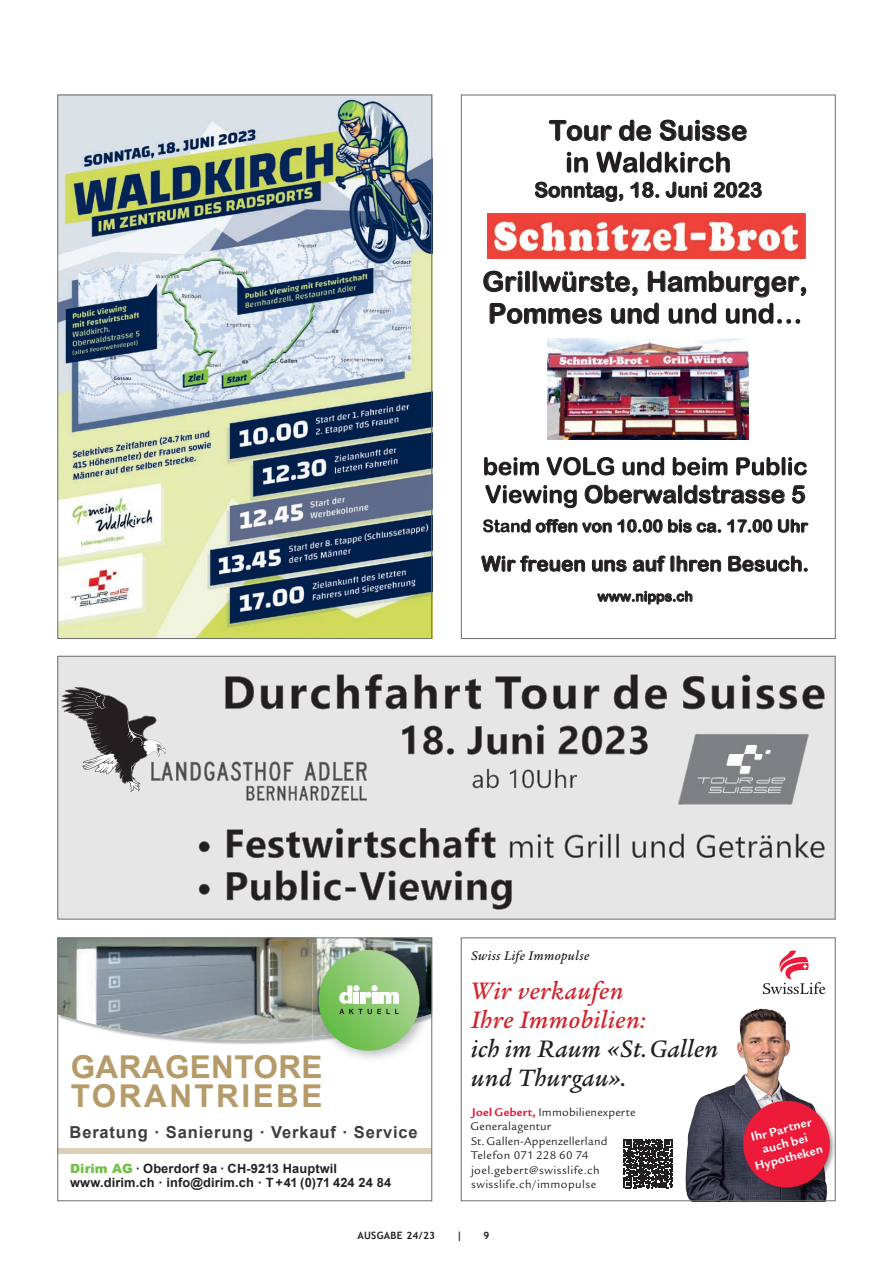
<style>
.page{position:relative;width:893px;height:1263px;background:#fff}
.page>*{position:absolute;margin:0;border:0;box-sizing:border-box;transform-origin:0 0}
.t1{font:700 31.5px/29.2px "Arial";letter-spacing:.035em;color:#b59a6a}
.t2{font:27.45px/31.8px "Arial Rounded MT Bold";color:#231f20}
.t3{font:italic 500 25.95px/29px "Legacy Serif ITC Pro";letter-spacing:.01em;color:#231f20}
.t4{font:italic 500 25.95px/29px "Legacy Serif ITC Pro";letter-spacing:.02em;color:#d1232a}
.t5{font:24.15px "Arial Rounded MT Bold";color:#231f20}
.t6{font:20.55px "Arial Rounded MT Bold";color:#231f20}
.t7{font:17.1px "Arial Rounded MT Bold";color:#231f20}
.t8{font:700 16.5px "Arial";letter-spacing:.05em;color:#3e3e3f}
.t9{font:13.8px "Arial Rounded MT Bold";color:#231f20}
.t10{font:italic 500 13.65px "Legacy Serif ITC Pro";letter-spacing:.025em;color:#231f20}
.t11{font:700 12.9px/14.5px "Legacy Sans ITC Pro";color:#fff;text-align:center}
.t12{font:700 12.75px/14.1px "Arial";letter-spacing:.01em;color:#231f20}
.t13{font:12.15px/14.5px "Legacy Sans ITC Pro";letter-spacing:.025em;color:#231f20}
.t14{font:700 10.2px "Trebuchet MS";color:#231f20}
.s1{font-weight:900;color:#71bf44}
.s2{font-weight:700;color:#ed1a3a}
</style>
<div class="page">
<img style="left:59px;top:97px;width:371px;height:540px">
<svg style="left:567px;top:152px;width:163px;height:21px"></svg>
<svg style="left:669px;top:303px;width:131px;height:21px"></svg>
<svg style="left:484px;top:457px;width:130px;height:18px"></svg>
<svg style="left:622px;top:457px;width:42px;height:18px"></svg>
<svg style="left:673px;top:457px;width:54px;height:18px"></svg>
<svg style="left:736px;top:457px;width:71px;height:18px"></svg>
<svg style="left:485px;top:485px;width:92px;height:23px"></svg>
<svg style="left:483px;top:519px;width:37px;height:13px"></svg>
<img style="left:548px;top:339px;width:200px;height:100px">
<img style="left:488px;top:213px;width:318px;height:45px">
<div style="left:58px;top:656px;width:777px;height:263px;background:#e6e6e6"></div>
<svg style="left:199px;top:827px;width:625px;height:82px"></svg>
<svg style="left:61px;top:674px;width:763px;height:126px"></svg>
<div style="left:57px;top:656px;width:779px;height:263px;border:1px solid #6c6d70"></div>
<img style="left:676px;top:731px;width:138px;height:74px">
<img style="left:59px;top:939px;width:371px;height:100px">
<img style="left:420px;top:1032px;width:10px;height:7px">
<img style="left:353px;top:944px;width:77px;height:88px">
<img style="left:312px;top:944px;width:41px;height:6px">
<svg style="left:312px;top:950px;width:108px;height:110px"></svg>
<div style="left:57px;top:1148px;width:375px;height:6px;background:#dccfb7"></div>
<div style="left:57px;top:937px;width:375px;height:264px;border:1px solid #6c6d70"></div>
<img style="left:685px;top:1011px;width:142px;height:188px">
<div style="left:741px;top:1098px;width:95px;height:96px;background:#231f20;opacity:.5"></div>
<svg style="left:738px;top:1096px;width:96px;height:96px"></svg>
<svg style="left:624px;top:1139px;width:48px;height:49px"></svg>
<svg style="left:752px;top:950px;width:75px;height:64px"></svg>
<div style="left:461px;top:937px;width:375px;height:264px;border:1px solid #6c6d70"></div>
<h2 class="t2" style="left:549px;top:114px;width:200px">Tour de Suisse</h2>
<h3 class="t6" style="left:534px;top:178px;width:229px">Sonntag, 18. Juni 2023</h3>
<h2 class="t2" style="left:482px;top:265px;width:327px">Grillwürste, Hamburger,<br>Pommes und</h2>
<h3 class="t5" style="left:584px;top:480px;width:223px">Oberwaldstrasse 5</h3>
<h3 class="t7" style="left:521px;top:516px;width:289px">d offen von 10.00 bis ca. 17.00 Uhr</h3>
<h3 class="t6" style="left:481px;top:552px;width:329px">Wir freuen uns auf Ihren Besuch.</h3>
<p class="t9" style="left:597px;top:588px;width:97px">www.nipps.ch</p>
<h1 class="t1" style="left:71px;top:1053px;width:253px">GARAGENTORE<br>TORANTRIEBE</h1>
<h3 class="t8" style="left:70px;top:1120px;width:350px">Beratung · Sanierung · Verkauf · Service</h3>
<p class="t12" style="left:70px;top:1162px;width:322px"><span class="s1">Dirim AG</span> · Oberdorf 9a · CH-9213 Hauptwil www.dirim.ch · info@dirim.ch · T +41 (0)71 424 24 84</p>
<p class="t10" style="left:471px;top:947px;width:120px">Swiss Life Immopulse</p>
<h3 class="t4" style="left:471px;top:976px;width:177px">Wir verkaufen<br>Ihre Immobilien:</h3>
<h3 class="t3" style="left:471px;top:1034px;width:249px">ich im Raum «St. Gallen und Thurgau».</h3>
<p class="t13" style="left:471px;top:1105px;width:167px"><span class="s2">Joel Gebert,</span> Immobilienexperte<br>Generalagentur<br>St. Gallen-Appenzellerland<br>Telefon 071 228 60 74 joel.gebert@swisslife.ch swisslife.ch/immopulse</p>
<p class="t14" style="left:456px;top:1229px;width:7px">|</p>
<p class="t14" style="left:483px;top:1229px;width:7px">9</p>
<p class="t11" style="left:746px;top:1131px;width:71px;rotate:-15deg">Ihr Partner auch bei<br>Hypotheken</p>
</div>
